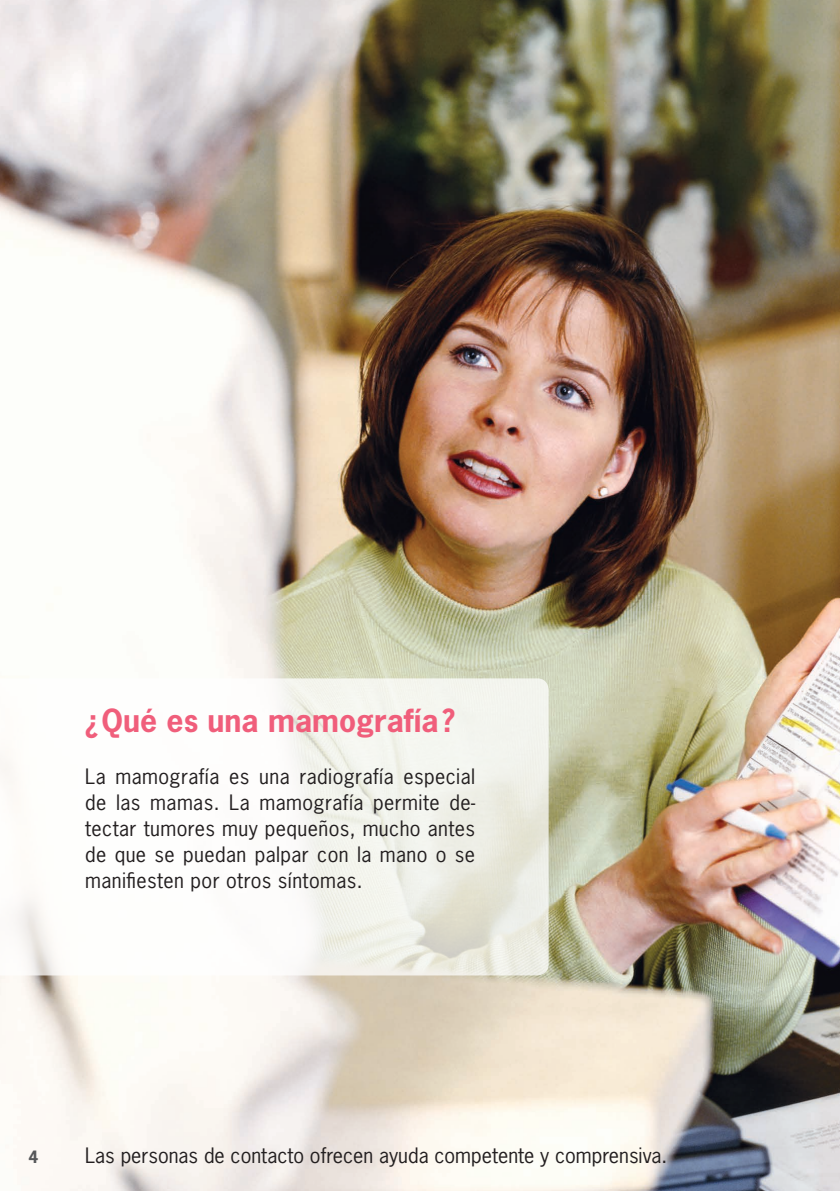
<style>
.page{position:relative;width:840px;height:1191px;background:#fff}
.page>*{position:absolute;margin:0;border:0;box-sizing:border-box;transform-origin:0 0}
.t1{font:700 30px "News Gothic Std";color:#f05e7b}
.t2{font:20px/26px "News Gothic Std";color:#231f20;text-align:justify}
.t3{font:700 16px "News Gothic Std";color:#57585a}
</style>
<div class="page">
<img style="left:0;top:0;width:839px;height:1191px">
<svg style="left:0;top:678px;width:548px;height:297px"></svg>
<h1 class="t1" style="left:85px;top:700px;width:371px">¿Qué es una mamografía?</h1>
<p class="t2" style="left:85px;top:763px;width:391px">La mamografía es una radiografía especial de las mamas. La mamografía permite de&shy;tectar tumores muy pequeños, mucho antes de que se puedan palpar con la mano o se manifiesten por otros síntomas.</p>
<p class="t3" style="left:28px;top:1146px;width:11px">4</p>
<p class="t2" style="left:85px;top:1142px;width:583px">Las personas de contacto ofrecen ayuda competente y comprensiva.</p>
</div>
